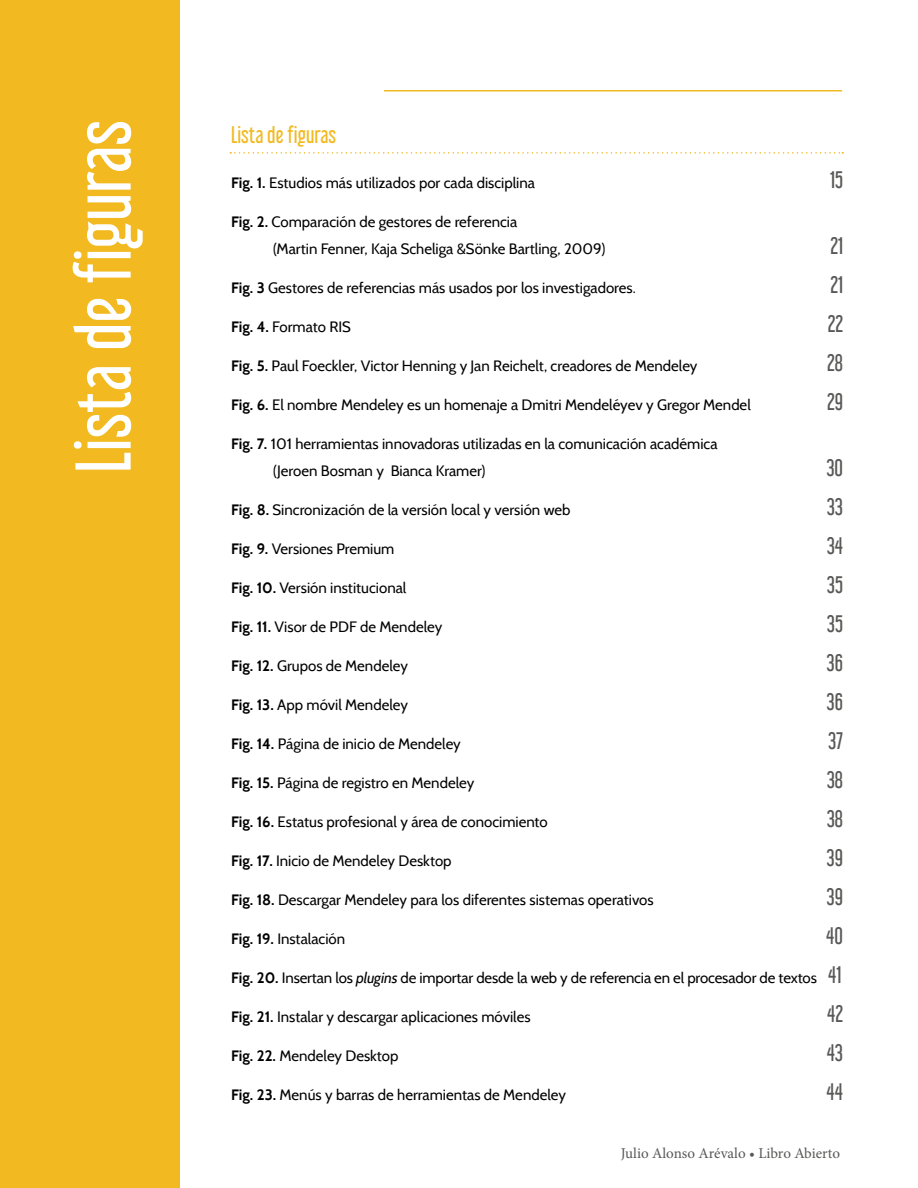
<style>
.page{position:relative;width:918px;height:1188px;background:#fff}
.page>*{position:absolute;margin:0;border:0;box-sizing:border-box;transform-origin:0 0}
.t1{font:70.5px "Libel Suit Rg";color:#fff}
.t2{font:21px "Libel Suit Rg";color:#585857}
.t3{font:21px "Libel Suit Rg";color:#f2ba20}
.t4{font:15px/27px "Cabin";color:#000}
.t5{font:15px "Minion Pro";color:#585857}
.s1{font-weight:700}
.s2{font-style:italic}
.s3{font-family:"Libel Suit Rg";font-size:21px;color:#585857}
</style>
<div class="page">
<div style="left:0;top:0;width:180px;height:1188px;background:#f2ba20"></div>
<hr style="left:384px;top:90px;width:458px;height:2px;background:#f2ba20">
<svg style="left:230px;top:152px;width:613px;height:2px"></svg>
<h1 class="t1" style="left:46px;top:473px;width:354px;rotate:-90deg">Lista de figuras</h1>
<h2 class="t3" style="left:231px;top:118px;width:107px">Lista de figuras</h2>
<p class="t4" style="left:231px;top:169px;width:306px"><span class="s1">Fig. 1.</span> Estudios más utilizados por cada disciplina</p>
<h2 class="t2" style="left:830px;top:163px;width:14px">15</h2>
<p class="t4" style="left:273px;top:208px;width:334px;text-indent:-42px"><span class="s1">Fig. 2.</span> Comparación de gestores de referencia<br>(Martin Fenner, Kaja Scheliga &amp;Sönke Bartling, 2009)</p>
<h2 class="t2" style="left:830px;top:229px;width:14px">21</h2>
<p class="t4" style="left:231px;top:274px;width:406px"><span class="s1">Fig. 3</span> Gestores de referencias más usados por los investigadores.</p>
<h2 class="t2" style="left:830px;top:268px;width:14px">21</h2>
<p class="t4" style="left:231px;top:313px;width:122px"><span class="s1">Fig. 4.</span> Formato RIS</p>
<h2 class="t2" style="left:828px;top:307px;width:17px">22</h2>
<p class="t4" style="left:231px;top:352px;width:468px"><span class="s1">Fig. 5.</span> Paul Foeckler, Victor Henning y Jan Reichelt, creadores de Mendeley</p>
<h2 class="t2" style="left:827px;top:346px;width:17px">28</h2>
<p class="t4" style="left:231px;top:391px;width:521px"><span class="s1">Fig. 6.</span> El nombre Mendeley es un homenaje a Dmitri Mendeléyev y Gregor Mendel</p>
<h2 class="t2" style="left:827px;top:385px;width:17px">29</h2>
<p class="t4" style="left:273px;top:430px;width:446px;text-indent:-42px"><span class="s1">Fig. 7.</span> 101 herramientas innovadoras utilizadas en la comunicación académica (Jeroen Bosman y Bianca Kramer)</p>
<h2 class="t2" style="left:826px;top:451px;width:18px">30</h2>
<p class="t4" style="left:231px;top:496px;width:341px"><span class="s1">Fig. 8.</span> Sincronización de la versión local y versión web</p>
<h2 class="t2" style="left:827px;top:490px;width:18px">33</h2>
<p class="t4" style="left:231px;top:535px;width:165px"><span class="s1">Fig. 9.</span> Versiones Premium</p>
<h2 class="t2" style="left:827px;top:529px;width:18px">34</h2>
<p class="t4" style="left:231px;top:574px;width:177px"><span class="s1">Fig. 10.</span> Versión institucional</p>
<h2 class="t2" style="left:827px;top:568px;width:18px">35</h2>
<p class="t4" style="left:231px;top:613px;width:213px"><span class="s1">Fig. 11.</span> Visor de PDF de Mendeley</p>
<h2 class="t2" style="left:827px;top:607px;width:18px">35</h2>
<p class="t4" style="left:231px;top:652px;width:179px"><span class="s1">Fig. 12.</span> Grupos de Mendeley</p>
<h2 class="t2" style="left:827px;top:646px;width:18px">36</h2>
<p class="t4" style="left:231px;top:691px;width:178px"><span class="s1">Fig. 13.</span> App móvil Mendeley</p>
<h2 class="t2" style="left:827px;top:685px;width:18px">36</h2>
<p class="t4" style="left:231px;top:730px;width:231px"><span class="s1">Fig. 14.</span> Página de inicio de Mendeley</p>
<h2 class="t2" style="left:828px;top:724px;width:16px">37</h2>
<p class="t4" style="left:231px;top:769px;width:245px"><span class="s1">Fig. 15.</span> Página de registro en Mendeley</p>
<h2 class="t2" style="left:827px;top:763px;width:18px">38</h2>
<p class="t4" style="left:231px;top:808px;width:318px"><span class="s1">Fig. 16.</span> Estatus profesional y área de conocimiento</p>
<h2 class="t2" style="left:827px;top:802px;width:18px">38</h2>
<p class="t4" style="left:231px;top:847px;width:222px"><span class="s1">Fig. 17.</span> Inicio de Mendeley Desktop</p>
<h2 class="t2" style="left:827px;top:841px;width:18px">39</h2>
<p class="t4" style="left:231px;top:886px;width:424px"><span class="s1">Fig. 18.</span> Descargar Mendeley para los diferentes sistemas operativos</p>
<h2 class="t2" style="left:827px;top:880px;width:18px">39</h2>
<p class="t4" style="left:231px;top:925px;width:116px"><span class="s1">Fig. 19.</span> Instalación</p>
<h2 class="t2" style="left:826px;top:919px;width:18px">40</h2>
<p class="t4" style="left:231px;top:964px;width:612px"><span class="s1">Fig. 20.</span> Insertan los <span class="s2">plugins</span> de importar desde la web y de referencia en el procesador de textos <span class="s3">41</span></p>
<p class="t4" style="left:231px;top:1003px;width:301px"><span class="s1">Fig. 21.</span> Instalar y descargar aplicaciones móviles</p>
<h2 class="t2" style="left:827px;top:997px;width:17px">42</h2>
<p class="t4" style="left:231px;top:1042px;width:169px"><span class="s1">Fig. 22.</span> Mendeley Desktop</p>
<h2 class="t2" style="left:827px;top:1036px;width:18px">43</h2>
<p class="t4" style="left:231px;top:1081px;width:337px"><span class="s1">Fig. 23.</span> Menús y barras de herramientas de Mendeley</p>
<h2 class="t2" style="left:827px;top:1075px;width:18px">44</h2>
<p class="t5" style="left:621px;top:1144px;width:221px">Julio Alonso Arévalo • Libro Abierto</p>
</div>
